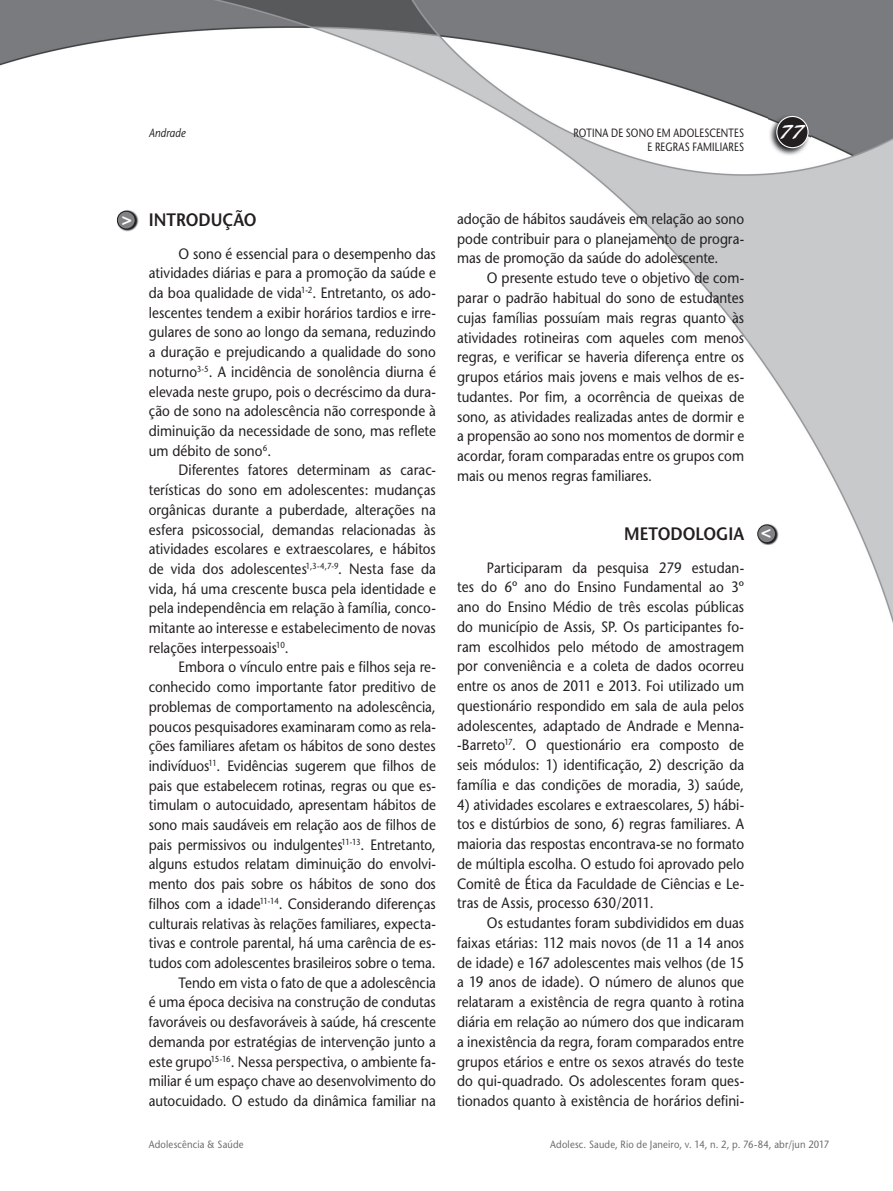
<style>
.page{position:relative;width:893px;height:1191px;background:#fff}
.page>*{position:absolute;margin:0;border:0;box-sizing:border-box;transform-origin:0 0}
.t1{font:21px "Blacklight D";color:#fff}
.t2{font:600 18px "Stone Sans";color:#231f20;scale:.9 1}
.t3{font:700 17.25px "Helvetica";color:#fff}
.t4{font:15px/19.6px "Stone Sans";color:#231f20;text-align:justify;scale:.9 1}
.t5{font:12px "Stone Sans";letter-spacing:.02em;color:#231f20;scale:.8 1}
.t6{font:italic 12px "Stone Sans";letter-spacing:.01em;color:#231f20;scale:.85 1}
.t7{font:10.5px "Stone Sans";letter-spacing:.02em;color:#6c6d70;scale:.9 1}
</style>
<div class="page">
<img style="left:0;top:0;width:893px;height:623px">
<img style="left:769px;top:114px;width:41px;height:42px">
<div style="left:777px;top:116px;width:31px;height:32px;background:#231f20;border-radius:50%"></div>
<div style="left:776px;top:116px;width:33px;height:32px;border:1px solid #fff;border-radius:50%"></div>
<img style="left:758px;top:523px;width:20px;height:22px">
<div style="left:758px;top:525px;width:17px;height:18px;background:#808285;border-radius:50%"></div>
<div style="left:757px;top:524px;width:19px;height:19px;border:1px solid #231f20;border-radius:50%"></div>
<img style="left:117px;top:210px;width:21px;height:21px">
<div style="left:117px;top:211px;width:18px;height:18px;background:#808285;border-radius:50%"></div>
<div style="left:117px;top:211px;width:19px;height:18px;border:1px solid #231f20;border-radius:50%"></div>
<p class="t6" style="left:149px;top:125px;width:45px">Andrade</p>
<p class="t5" style="left:573px;top:125px;width:215px">ROTINA DE SONO EM ADOLESCENTES</p>
<h1 class="t1" style="left:780px;top:119px;width:27px">77</h1>
<p class="t5" style="left:648px;top:140px;width:122px">E REGRAS FAMILIARES</p>
<p class="t3" style="left:122px;top:208px;width:12px">&gt;</p>
<p class="t2" style="left:149px;top:209px;width:121px">INTRODUÇÃO</p>
<p class="t4" style="left:149px;top:244px;width:320px;text-indent:30px">O sono é essencial para o desempenho das atividades diárias e para a promoção da saúde e da boa qualidade de vida<sup>1-2</sup>. Entretanto, os ado&shy;lescentes tendem a exibir horários tardios e irre&shy;gulares de sono ao longo da semana, reduzindo a duração e prejudicando a qualidade do sono noturno<sup>3-5</sup>. A incidência de sonolência diurna é elevada neste grupo, pois o decréscimo da dura&shy;ção de sono na adolescência não corresponde à diminuição da necessidade de sono, mas reflete um débito de sono<sup>6</sup>.</p>
<p class="t4" style="left:149px;top:460px;width:320px;text-indent:30px">Diferentes fatores determinam as carac&shy;terísticas do sono em adolescentes: mudanças orgânicas durante a puberdade, alterações na esfera psicossocial, demandas relacionadas às atividades escolares e extraescolares, e hábitos de vida dos adolescentes<sup>1,3-4,7-9</sup>. Nesta fase da vida, há uma crescente busca pela identidade e pela independência em relação à família, conco&shy;mitante ao interesse e estabelecimento de novas relações interpessoais<sup>10</sup>.</p>
<p class="t4" style="left:149px;top:657px;width:320px;text-align:right">Embora o vínculo entre pais e filhos seja re&shy;conhecido como importante fator preditivo de problemas de comportamento na adolescência, poucos pesquisadores examinaram como as rela&shy;ções familiares afetam os hábitos de sono destes indivíduos<sup>11</sup>. Evidências sugerem que filhos de pais que estabelecem rotinas, regras ou que es&shy;timulam o autocuidado, apresentam hábitos de sono mais saudáveis em relação aos de filhos de pais permissivos ou indulgentes<sup>11-13</sup>. Entretanto, alguns estudos relatam diminuição do envolvi&shy;mento dos pais sobre os hábitos de sono dos filhos com a idade<sup>11-14</sup>. Considerando diferenças culturais relativas às relações familiares, expecta&shy;tivas e controle parental, há uma carência de es&shy;tudos com adolescentes brasileiros sobre o tema.<br>Tendo em vista o fato de que a adolescência<br>é uma época decisiva na construção de condutas favoráveis ou desfavoráveis à saúde, há crescente demanda por estratégias de intervenção junto a este grupo<sup>15-16</sup>. Nessa perspectiva, o ambiente fa&shy;miliar é um espaço chave ao desenvolvimento do autocuidado. O estudo da dinâmica familiar na</p>
<p class="t4" style="left:457px;top:209px;width:320px">adoção de hábitos saudáveis em relação ao sono pode contribuir para o planejamento de progra&shy;mas de promoção da saúde do adolescente.</p>
<p class="t4" style="left:457px;top:268px;width:320px;text-indent:30px">O presente estudo teve o objetivo de com&shy;parar o padrão habitual do sono de estudantes cujas famílias possuíam mais regras quanto às atividades rotineiras com aqueles com menos regras, e verificar se haveria diferença entre os grupos etários mais jovens e mais velhos de es&shy;tudantes. Por fim, a ocorrência de queixas de sono, as atividades realizadas antes de dormir e a propensão ao sono nos momentos de dormir e acordar, foram comparadas entre os grupos com mais ou menos regras familiares.</p>
<p class="t2" style="left:624px;top:523px;width:135px">METODOLOGIA</p>
<p class="t4" style="left:457px;top:557px;width:320px;text-indent:30px">Participaram da pesquisa 279 estudan&shy;tes do 6º ano do Ensino Fundamental ao 3º ano do Ensino Médio de três escolas públicas do município de Assis, SP. Os participantes fo&shy;ram escolhidos pelo método de amostragem por conveniência e a coleta de dados ocorreu entre os anos de 2011 e 2013. Foi utilizado um questionário respondido em sala de aula pelos adolescentes, adaptado de Andrade e Menna--Barreto<sup>17</sup>. O questionário era composto de seis módulos: 1) identificação, 2) descrição da família e das condições de moradia, 3) saúde,</p>
<p class="t4" style="left:457px;top:794px;width:320px">4) atividades escolares e extraescolares, 5) hábi&shy;tos e distúrbios de sono, 6) regras familiares. A maioria das respostas encontrava-se no formato de múltipla escolha. O estudo foi aprovado pelo Comitê de Ética da Faculdade de Ciências e Le&shy;tras de Assis, processo 630/2011.</p>
<p class="t4" style="left:457px;top:913px;width:320px;text-indent:30px">Os estudantes foram subdivididos em duas faixas etárias: 112 mais novos (de 11 a 14 anos de idade) e 167 adolescentes mais velhos (de 15 a 19 anos de idade). O número de alunos que relataram a existência de regra quanto à rotina diária em relação ao número dos que indicaram a inexistência da regra, foram comparados entre grupos etários e entre os sexos através do teste do qui-quadrado. Os adolescentes foram ques&shy;tionados quanto à existência de horários defini-</p>
<p class="t3" style="left:771px;top:546px;width:12px;rotate:-180deg">&gt;</p>
<p class="t7" style="left:149px;top:1137px;width:107px">Adolescência &amp; Saúde</p>
<p class="t7" style="left:550px;top:1137px;width:311px">Adolesc. Saude, Rio de Janeiro, v. 14, n. 2, p. 76-84, abr/jun 2017</p>
</div>
